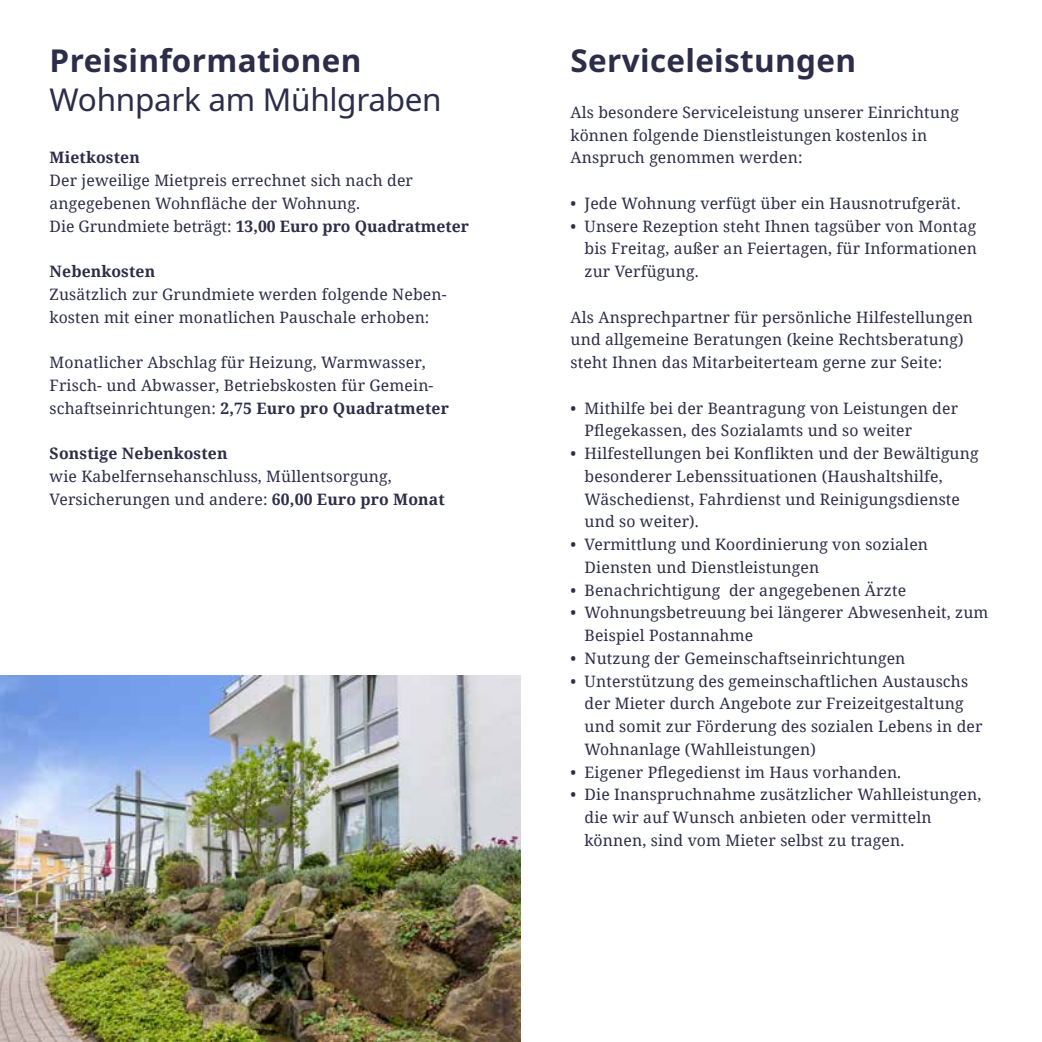
<style>
.page{position:relative;width:1042px;height:1042px;background:#fff}
.page>*{position:absolute;margin:0;border:0;box-sizing:border-box;transform-origin:0 0}
.t1{font:700 31.5px "Noto Sans";letter-spacing:.01em;color:#2c2d48}
.t2{font:31.5px "Noto Sans";letter-spacing:-.01em;color:#2c2d48}
.t3{font:15.75px/22.8px "Noto Serif";letter-spacing:.01em;color:#2c2d48}
.t4{font:700 15.75px "Noto Serif";letter-spacing:.01em;color:#2c2d48}
.s1{font-weight:700}
</style>
<div class="page">
<img style="left:0;top:675px;width:521px;height:367px">
<h1 class="t1" style="left:50px;top:43px;width:313px">Preisinformationen</h1>
<h1 class="t2" style="left:50px;top:82px;width:394px">Wohnpark am Mühlgraben</h1>
<p class="t4" style="left:50px;top:147px;width:92px">Mietkosten</p>
<p class="t3" style="left:50px;top:168px;width:421px">Der jeweilige Mietpreis errechnet sich nach der angegebenen Wohnfläche der Wohnung.<br>Die Grundmiete beträgt: <span class="s1">13,00 Euro pro Quadratmeter</span></p>
<p class="t4" style="left:50px;top:260px;width:107px">Nebenkosten</p>
<p class="t3" style="left:50px;top:282px;width:398px">Zusätzlich zur Grundmiete werden folgende Neben&shy;kosten mit einer monatlichen Pauschale erhoben:</p>
<p class="t3" style="left:50px;top:350px;width:401px">Monatlicher Abschlag für Heizung, Warmwasser,<br>Frisch- und Abwasser, Betriebskosten für Gemein&shy;schaftseinrichtungen: <span class="s1">2,75 Euro pro Quadratmeter</span></p>
<p class="t4" style="left:50px;top:442px;width:179px">Sonstige Nebenkosten</p>
<p class="t3" style="left:50px;top:464px;width:397px">wie Kabelfernsehanschluss, Müllentsorgung,<br>Versicherungen und andere: <span class="s1">60,00 Euro pro Monat</span></p>
<h1 class="t1" style="left:570px;top:43px;width:287px">Serviceleistungen</h1>
<p class="t3" style="left:570px;top:100px;width:390px">Als besondere Serviceleistung unserer Einrichtung können folgende Dienstleistungen kostenlos in<br>Anspruch genommen werden:</p>
<p class="t3" style="left:570px;top:191px;width:391px">• Jede Wohnung verfügt über ein Hausnotrufgerät.</p>
<p class="t3" style="left:584px;top:214px;width:394px;text-align:justify;text-indent:-14px">• Unsere Rezeption steht Ihnen tagsüber von Montag bis Freitag, außer an Feiertagen, für Informationen zur Verfügung.</p>
<p class="t3" style="left:570px;top:305px;width:404px">Als Ansprechpartner für persönliche Hilfestellungen und allgemeine Beratungen (keine Rechtsberatung) steht Ihnen das Mitarbeiterteam gerne zur Seite:</p>
<p class="t3" style="left:584px;top:396px;width:375px;text-indent:-14px">• Mithilfe bei der Beantragung von Leistungen der<br>Pflegekassen, des Sozialamts und so weiter</p>
<p class="t3" style="left:584px;top:441px;width:395px;text-indent:-14px">• Hilfestellungen bei Konflikten und der Bewältigung besonderer Lebenssituationen (Haushaltshilfe, Wäschedienst, Fahrdienst und Reinigungsdienste und so weiter).</p>
<p class="t3" style="left:584px;top:532px;width:345px;text-indent:-14px">• Vermittlung und Koordinierung von sozialen<br>Diensten und Dienstleistungen</p>
<p class="t3" style="left:570px;top:578px;width:337px">• Benachrichtigung der angegebenen Ärzte</p>
<p class="t3" style="left:584px;top:601px;width:405px;text-indent:-14px">• Wohnungsbetreuung bei längerer Abwesenheit, zum<br>Beispiel Postannahme</p>
<p class="t3" style="left:570px;top:646px;width:336px">• Nutzung der Gemeinschaftseinrichtungen</p>
<p class="t3" style="left:584px;top:669px;width:399px;text-indent:-14px">• Unterstützung des gemeinschaftlichen Austauschs der Mieter durch Angebote zur Freizeitgestaltung und somit zur Förderung des sozialen Lebens in der Wohnanlage (Wahlleistungen)</p>
<p class="t3" style="left:570px;top:760px;width:332px">• Eigener Pflegedienst im Haus vorhanden.</p>
<p class="t3" style="left:584px;top:783px;width:398px;text-indent:-14px">• Die Inanspruchnahme zusätzlicher Wahlleistungen, die wir auf Wunsch anbieten oder vermitteln können, sind vom Mieter selbst zu tragen.</p>
</div>
